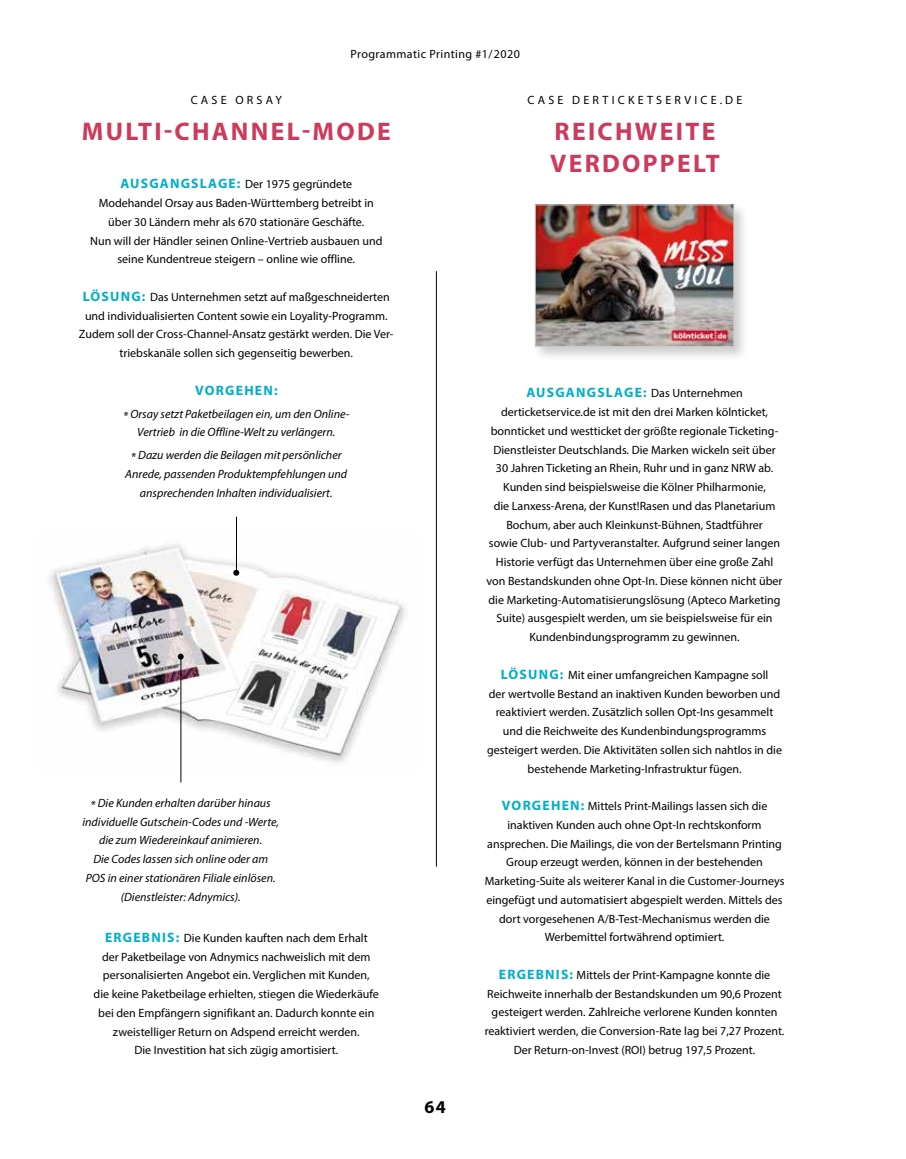
<style>
.page{position:relative;width:906px;height:1159px;background:#fff}
.page>*{position:absolute;margin:0;border:0;box-sizing:border-box;transform-origin:0 0}
.t1{font:700 25.5px/31.5px "Myriad Pro";letter-spacing:.09em;color:#cc3a5c}
.t2{font:700 18px "Myriad Pro";color:#000}
.t3{font:700 13.65px "Myriad Pro";letter-spacing:.09em;color:#00aec7}
.t4{font:12px/18.8px "Myriad Pro";color:#000;text-align:center}
.t5{font:italic 12px/18.8px "Myriad Pro";color:#000;text-align:center}
.t6{font:12px "Myriad Pro";letter-spacing:.27em;color:#000}
.t7{font:12px "Myriad Pro";letter-spacing:.035em;color:#000}
.s1{font-weight:700;font-size:13.65px;color:#00aec7}
</style>
<div class="page">
<hr style="left:436px;top:271px;width:1px;height:595px;background:#000">
<img style="left:50px;top:544px;width:356px;height:226px">
<hr style="left:236px;top:517px;width:1px;height:56px;background:#000">
<svg style="left:233px;top:570px;width:6px;height:6px"></svg>
<hr style="left:180px;top:656px;width:1px;height:126px;background:#000">
<svg style="left:178px;top:653px;width:6px;height:6px"></svg>
<div style="left:532px;top:203px;width:216px;height:159px;background:#000;opacity:.2"></div>
<img style="left:536px;top:206px;width:195px;height:139px">
<div style="left:534px;top:204px;width:199px;height:143px;border:1px solid #cdcccc"></div>
<p class="t7" style="left:350px;top:46px;width:171px">Programmatic Printing #1/2020</p>
<p class="t6" style="left:190px;top:92px;width:93px">CASE ORSAY</p>
<p class="t6" style="left:527px;top:92px;width:216px">CASE DERTICKETSERVICE.DE</p>
<h1 class="t1" style="left:82px;top:115px;width:310px">MULTI-CHANNEL-MODE</h1>
<h1 class="t1" style="left:550px;top:115px;width:171px">REICHWEITE<br>VERDOPPELT</h1>
<p class="t4" style="left:90px;top:175px;width:294px"><span class="s1">AUSGANGSLAGE:</span> Der 1975 gegründete Modehandel Orsay aus Baden-Württemberg betreibt in über 30 Ländern mehr als 670 stationäre Geschäfte.<br>Nun will der Händler seinen Online-Vertrieb ausbauen und seine Kundentreue steigern – online wie offline.</p>
<p class="t4" style="left:79px;top:287px;width:316px"><span class="s1">LÖSUNG:</span> Das Unternehmen setzt auf maßgeschneiderten und individualisierten Content sowie ein Loyality-Programm.<br>Zudem soll der Cross-Channel-Ansatz gestärkt werden. Die Ver&shy;triebskanäle sollen sich gegenseitig bewerben.</p>
<p class="t3" style="left:195px;top:381px;width:84px">VORGEHEN:</p>
<p class="t5" style="left:123px;top:404px;width:227px">* Orsay setzt Paketbeilagen ein, um den Online-<br>Vertrieb in die Offline-Welt zu verlängern.</p>
<p class="t5" style="left:125px;top:446px;width:223px">* Dazu werden die Beilagen mit persönlicher<br>Anrede, passenden Produktempfehlungen und ansprechenden Inhalten individualisiert.</p>
<p class="t5" style="left:82px;top:793px;width:198px">* Die Kunden erhalten darüber hinaus individuelle Gutschein-Codes und -Werte, die zum Wiedereinkauf animieren.<br>Die Codes lassen sich online oder am POS in einer stationären Filiale einlösen. (Dienstleister: Adnymics).</p>
<p class="t4" style="left:94px;top:928px;width:286px"><span class="s1">ERGEBNIS:</span> Die Kunden kauften nach dem Erhalt<br>der Paketbeilage von Adnymics nachweislich mit dem personalisierten Angebot ein. Verglichen mit Kunden, die keine Paketbeilage erhielten, stiegen die Wiederkäufe bei den Empfängern signifikant an. Dadurch konnte ein zweistelliger Return on Adspend erreicht werden.<br>Die Investition hat sich zügig amortisiert.</p>
<h2 class="t2" style="left:424px;top:1095px;width:23px">64</h2>
<p class="t4" style="left:486px;top:384px;width:297px"><span class="s1">AUSGANGSLAGE:</span> Das Unternehmen derticketservice.de ist mit den drei Marken kölnticket, bonnticket und westticket der größte regionale Ticketing-Dienstleister Deutschlands. Die Marken wickeln seit über 30 Jahren Ticketing an Rhein, Ruhr und in ganz NRW ab.<br>Kunden sind beispielsweise die Kölner Philharmonie,<br>die Lanxess-Arena, der Kunst!Rasen und das Planetarium Bochum, aber auch Kleinkunst-Bühnen, Stadtführer<br>sowie Club- und Partyveranstalter. Aufgrund seiner langen Historie verfügt das Unternehmen über eine große Zahl von Bestandskunden ohne Opt-In. Diese können nicht über die Marketing-Automatisierungslösung (Apteco Marketing Suite) ausgespielt werden, um sie beispielsweise für ein Kundenbindungsprogramm zu gewinnen.</p>
<p class="t4" style="left:486px;top:665px;width:296px"><span class="s1">LÖSUNG:</span> Mit einer umfangreichen Kampagne soll<br>der wertvolle Bestand an inaktiven Kunden beworben und reaktiviert werden. Zusätzlich sollen Opt-Ins gesammelt und die Reichweite des Kundenbindungsprogramms gesteigert werden. Die Aktivitäten sollen sich nahtlos in die bestehende Marketing-Infrastruktur fügen.</p>
<p class="t4" style="left:484px;top:796px;width:301px"><span class="s1">VORGEHEN:</span> Mittels Print-Mailings lassen sich die inaktiven Kunden auch ohne Opt-In rechtskonform ansprechen. Die Mailings, die von der Bertelsmann Printing Group erzeugt werden, können in der bestehenden Marketing-Suite als weiterer Kanal in die Customer-Journeys eingefügt und automatisiert abgespielt werden. Mittels des dort vorgesehenen A/B-Test-Mechanismus werden die Werbemittel fortwährend optimiert.</p>
<p class="t4" style="left:484px;top:965px;width:301px"><span class="s1">ERGEBNIS:</span> Mittels der Print-Kampagne konnte die Reichweite innerhalb der Bestandskunden um 90,6 Prozent gesteigert werden. Zahlreiche verlorene Kunden konnten reaktiviert werden, die Conversion-Rate lag bei 7,27 Prozent.<br>Der Return-on-Invest (ROI) betrug 197,5 Prozent.</p>
</div>
